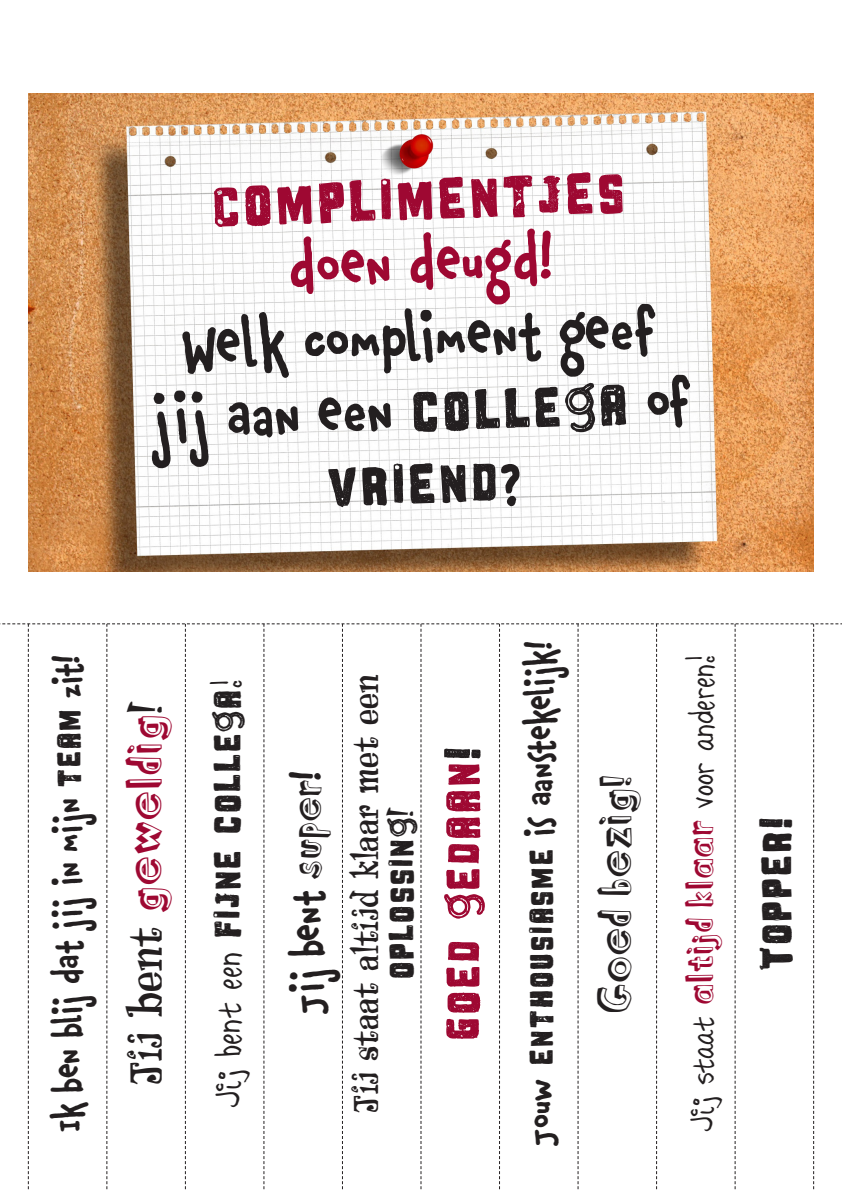
<style>
.page{position:relative;width:842px;height:1191px;background:#fff}
.page>*{position:absolute;margin:0;border:0;box-sizing:border-box;transform-origin:0 0}
.Chauncy{font:62px "Ballers Delight";color:#9e0832}
.Chauncy-2{font:700 60px/72px "Chauncy Pro";color:#231f20;text-align:center}
.Chauncy-3{font:700 60px "Chauncy Pro";color:#9e0832}
.Chauncy-4{font:50px "Ballers Delight";color:#9e0832}
.Reliq{font:48px "Zsazsa Galore";color:#231f20}
.Blockhead{font:45px "Blockhead OT Dark Side";color:#231f20}
.Chauncy-5{font:45px "Ballers Delight";color:#231f20}
.Hilde{font:40px "Ballers Delight";color:#231f20}
.Chauncy-6{font:700 40px "Chauncy Pro";letter-spacing:-.005em;color:#231f20}
.Reliq-2{font:37px/35px "Zsazsa Galore";color:#231f20;text-align:center}
.Hilde-2{font:37px "Hilde Sharp";color:#231f20}
.Chauncy-7{font:700 35px "Chauncy Pro";color:#231f20}
.Chauncy-8{font:700 35px "Chauncy Pro";letter-spacing:-.025em;color:#231f20}
.s1{font-family:"Ballers Delight";font-weight:400}
.s2{font-family:"Blockhead OT Dark Side";color:#9e0832}
.s3{font-family:"Hilde Sharp"}
.s4{font-family:"Blockhead OT Dark Side";font-weight:400}
.s5{font-family:"Ballers Delight"}
.s6{color:#231f20}
</style>
<div class="page">
<img style="left:28px;top:94px;width:786px;height:477px">
<svg style="left:0;top:623px;width:842px;height:567px"></svg>
<p class="Chauncy" style="left:209px;top:168px;width:417px;rotate:-2deg">Complimentjes</p>
<p class="Chauncy-3" style="left:288px;top:233px;width:266px;rotate:-2deg">doen deugd!</p>
<p class="Chauncy-2" style="left:148px;top:311px;width:541px;rotate:-2deg">Welk compliment geef jij aan een <span class="s1">collega</span> of <span class="s1">vriend</span>?</p>
<p class="Chauncy-8" style="left:48px;top:1132px;width:478px;rotate:-90deg">Ik ben blij dat jij in mijn <span class="s1">team</span> zit!</p>
<p class="Reliq" style="left:121px;top:1085px;width:386px;rotate:-90deg">Jij bent <span class="s2">geweldig</span>!</p>
<p class="Hilde" style="left:203px;top:1107px;width:429px;rotate:-90deg"><span class="s3">Jij bent een</span> fijne collega<span class="s3">!</span></p>
<p class="Chauncy-6" style="left:284px;top:1014px;width:244px;rotate:-90deg">Jij bent <span class="s4">super</span>!</p>
<p class="Reliq-2" style="left:349px;top:1112px;width:440px;rotate:-90deg">Jij staat altijd klaar met een <span class="s5">oplossing</span>!</p>
<p class="Chauncy-4" style="left:432px;top:1041px;width:298px;rotate:-90deg">Goed gedaan<span class="s6">!</span></p>
<p class="Chauncy-7" style="left:520px;top:1145px;width:506px;rotate:-90deg">Jouw <span class="s1">enthousiasme</span> is aanstekelijk!</p>
<p class="Blockhead" style="left:591px;top:1012px;width:239px;rotate:-90deg">Goed bezig!</p>
<p class="Hilde-2" style="left:677px;top:1132px;width:478px;rotate:-90deg">Jij staat <span class="s2">altijd klaar</span> voor anderen!</p>
<p class="Chauncy-5" style="left:749px;top:971px;width:156px;rotate:-90deg">Topper!</p>
</div>
